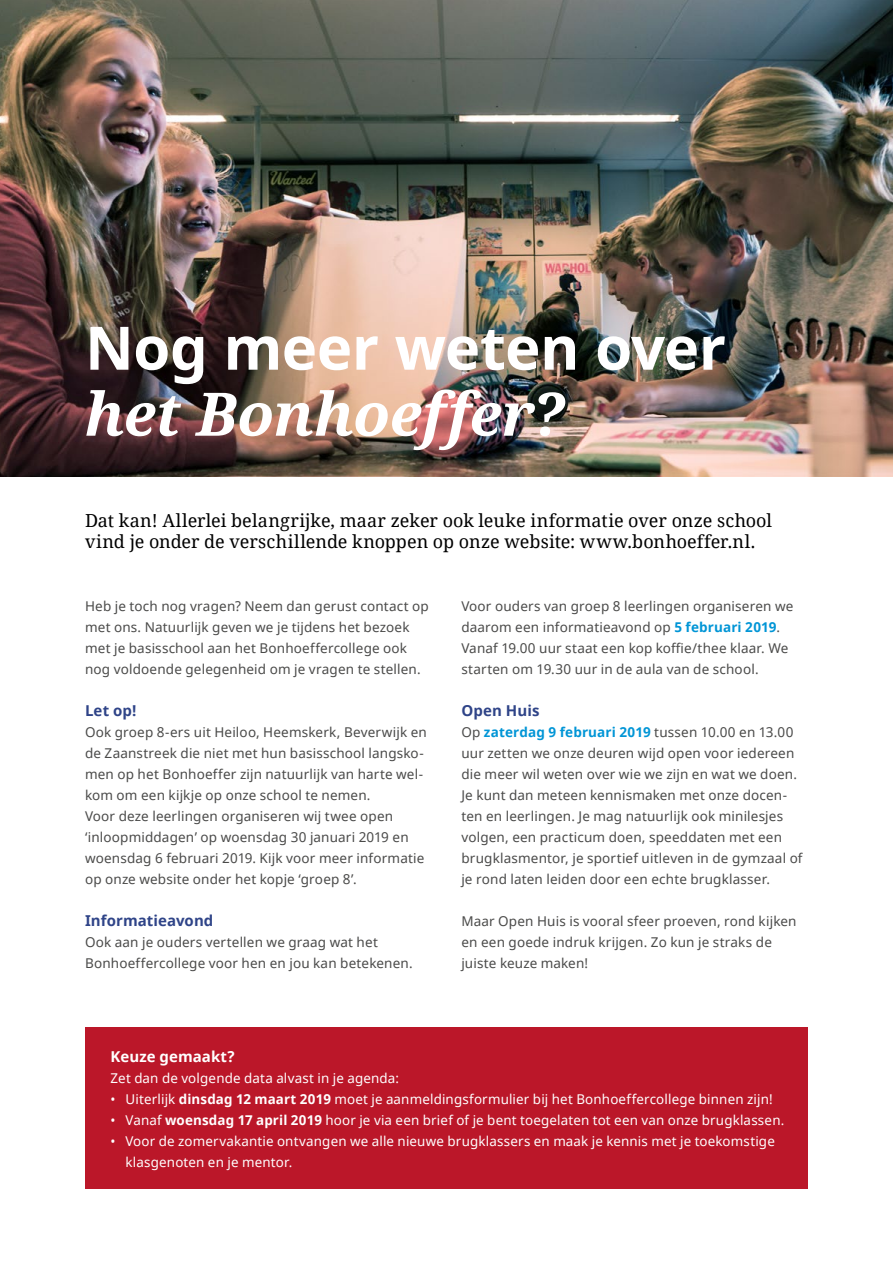
<style>
.page{position:relative;width:893px;height:1263px;background:#fff}
.page>*{position:absolute;margin:0;border:0;box-sizing:border-box;transform-origin:0 0}
.t1{font:700 60px "Noto Sans";letter-spacing:-.01em;color:#fff}
.t2{font:italic 700 60px "Noto Serif";color:#fff}
.t3{font:18px/21px "Noto Serif";color:#000}
.t4{font:700 15px "Noto Sans";letter-spacing:.005em;color:#2f4488}
.t5{font:700 15px "Noto Sans";letter-spacing:.005em;color:#fff}
.t6{font:13.5px/21px "Noto Sans";letter-spacing:.015em;color:#4a4a49}
.t7{font:13.5px/21px "Noto Sans";letter-spacing:.015em;color:#fff}
.s1{font-weight:700;color:#0095d6}
.s2{font-weight:700}
</style>
<div class="page">
<img style="left:0;top:0;width:893px;height:476px">
<div style="left:85px;top:1027px;width:723px;height:161px;background:#bb1729"></div>
<h1 class="t1" style="left:85px;top:324px;width:642px">Nog meer weten over</h1>
<h1 class="t2" style="left:85px;top:389px;width:481px">het Bonhoeffer?</h1>
<h2 class="t3" style="left:85px;top:511px;width:688px">Dat kan! Allerlei belangrijke, maar zeker ook leuke informatie over onze school vind je onder de verschillende knoppen op onze website: www.bonhoeffer.nl.</h2>
<p class="t6" style="left:85px;top:596px;width:345px">Heb je toch nog vragen? Neem dan gerust contact op met ons. Natuurlijk geven we je tijdens het bezoek met je basisschool aan het Bonhoeffercollege ook nog voldoende gelegenheid om je vragen te stellen.</p>
<p class="t4" style="left:85px;top:704px;width:53px">Let op!</p>
<p class="t6" style="left:85px;top:722px;width:343px">Ook groep 8-ers uit Heiloo, Heemskerk, Beverwijk en de Zaanstreek die niet met hun basisschool langsko&shy;men op het Bonhoeffer zijn natuurlijk van harte wel&shy;kom om een kijkje op onze school te nemen.<br>Voor deze leerlingen organiseren wij twee open ‘inloopmiddagen’ op woensdag 30 januari 2019 en woensdag 6 februari 2019. Kijk voor meer informatie op onze website onder het kopje ‘groep 8’.</p>
<p class="t4" style="left:85px;top:914px;width:130px">Informatieavond</p>
<p class="t6" style="left:85px;top:932px;width:329px">Ook aan je ouders vertellen we graag wat het<br>Bonhoeffercollege voor hen en jou kan betekenen.</p>
<p class="t6" style="left:461px;top:596px;width:334px">Voor ouders van groep 8 leerlingen organiseren we daarom een informatieavond op <span class="s1">5 februari 2019</span>.<br>Vanaf 19.00 uur staat een kop koffie/thee klaar. We starten om 19.30 uur in de aula van de school.</p>
<p class="t4" style="left:461px;top:704px;width:80px">Open Huis</p>
<p class="t6" style="left:461px;top:722px;width:343px">Op <span class="s1">zaterdag 9 februari 2019</span> tussen 10.00 en 13.00 uur zetten we onze deuren wijd open voor iedereen die meer wil weten over wie we zijn en wat we doen.<br>Je kunt dan meteen kennismaken met onze docen&shy;ten en leerlingen. Je mag natuurlijk ook minilesjes volgen, een practicum doen, speeddaten met een brugklasmentor, je sportief uitleven in de gymzaal of je rond laten leiden door een echte brugklasser.</p>
<p class="t6" style="left:461px;top:911px;width:337px">Maar Open Huis is vooral sfeer proeven, rond kijken en een goede indruk krijgen. Zo kun je straks de juiste keuze maken!</p>
<p class="t5" style="left:111px;top:1051px;width:125px">Keuze gemaakt?</p>
<p class="t7" style="left:111px;top:1069px;width:290px">Zet dan de volgende data alvast in je agenda:</p>
<p class="t7" style="left:111px;top:1090px;width:664px">• Uiterlijk <span class="s2">dinsdag 12 maart 2019</span> moet je aanmeldingsformulier bij het Bonhoeffercollege binnen zijn!</p>
<p class="t7" style="left:111px;top:1111px;width:675px">• Vanaf <span class="s2">woensdag 17 april 2019</span> hoor je via een brief of je bent toegelaten tot een van onze brugklassen.</p>
<p class="t7" style="left:126px;top:1132px;width:651px;text-indent:-15px">• Voor de zomervakantie ontvangen we alle nieuwe brugklassers en maak je kennis met je toekomstige klasgenoten en je mentor.</p>
</div>
